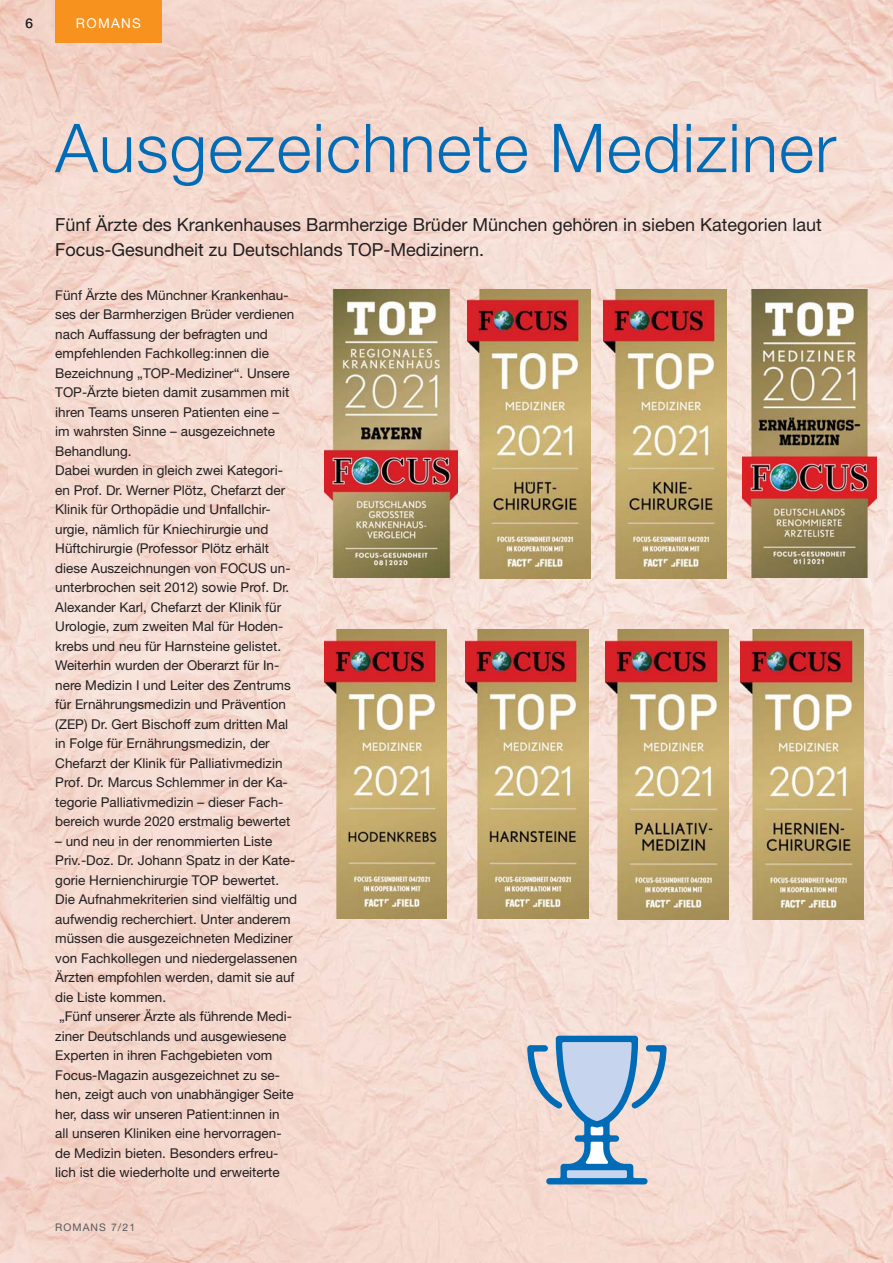
<style>
.page{position:relative;width:893px;height:1263px;background:#fff}
.page>*{position:absolute;margin:0;border:0;box-sizing:border-box;transform-origin:0 0}
.t1{font:300 67.5px "Helvetica Neue";letter-spacing:.015em;color:#006cb7}
.t2{font:18px/25.5px "Helvetica Neue";color:#231f20}
.t3{font:13.5px/19.5px "Helvetica Neue";color:#231f20}
.t4{font:13.5px "Helvetica Neue";letter-spacing:.1em;color:#fff}
.t5{font:10.5px "Helvetica Neue";letter-spacing:.1em;color:#58595b}
</style>
<div class="page">
<img style="left:0;top:0;width:893px;height:1263px">
<div style="left:55px;top:0;width:107px;height:43px;background:#f7921e"></div>
<svg style="left:527px;top:1036px;width:140px;height:148px;background:#b2c1d3"></svg>
<img style="left:325px;top:289px;width:132px;height:288px">
<img style="left:604px;top:289px;width:122px;height:289px">
<img style="left:468px;top:289px;width:122px;height:289px">
<img style="left:743px;top:289px;width:133px;height:288px">
<img style="left:325px;top:629px;width:122px;height:289px">
<img style="left:466px;top:629px;width:122px;height:290px">
<img style="left:605px;top:629px;width:123px;height:290px">
<img style="left:741px;top:629px;width:122px;height:290px">
<p class="t3" style="left:26px;top:14px;width:9px">6</p>
<p class="t4" style="left:76px;top:18px;width:67px">ROMANS</p>
<h1 class="t1" style="left:55px;top:124px;width:782px">Ausgezeichnete Mediziner</h1>
<h2 class="t2" style="left:55px;top:213px;width:768px">Fünf Ärzte des Krankenhauses Barmherzige Brüder München gehören in sieben Kategorien laut<br>Focus-Gesundheit zu Deutschlands TOP-Medizinern.</h2>
<p class="t3" style="left:55px;top:287px;width:241px">Fünf Ärzte des Münchner Krankenhau&shy;ses der Barmherzigen Brüder verdienen nach Auffassung der befragten und empfehlenden Fachkolleg:innen die Bezeichnung „TOP-Mediziner“. Unsere TOP-Ärzte bieten damit zusammen mit ihren Teams unseren Patienten eine – im wahrsten Sinne – ausgezeichnete Behandlung.<br>Dabei wurden in gleich zwei Kategori&shy;en Prof. Dr. Werner Plötz, Chefarzt der Klinik für Orthopädie und Unfallchir&shy;urgie, nämlich für Kniechirurgie und Hüftchirurgie (Professor Plötz erhält diese Auszeichnungen von FOCUS un&shy;unterbrochen seit 2012) sowie Prof. Dr.<br>Alexander Karl, Chefarzt der Klinik für Urologie, zum zweiten Mal für Hoden&shy;krebs und neu für Harnsteine gelistet.<br>Weiterhin wurden der Oberarzt für In&shy;nere Medizin I und Leiter des Zentrums für Ernährungsmedizin und Prävention (ZEP) Dr. Gert Bischoff zum dritten Mal in Folge für Ernährungsmedizin, der Chefarzt der Klinik für Palliativmedizin Prof. Dr. Marcus Schlemmer in der Ka&shy;tegorie Palliativmedizin – dieser Fach&shy;bereich wurde 2020 erstmalig bewertet</p>
<p class="t3" style="left:55px;top:832px;width:243px">– und neu in der renommierten Liste Priv.-Doz. Dr. Johann Spatz in der Kate&shy;gorie Hernienchirurgie TOP bewertet.<br>Die Aufnahmekriterien sind vielfältig und aufwendig recherchiert. Unter anderem müssen die ausgezeichneten Mediziner von Fachkollegen und niedergelassenen Ärzten empfohlen werden, damit sie auf die Liste kommen.<br>„Fünf unserer Ärzte als führende Medi&shy;ziner Deutschlands und ausgewiesene Experten in ihren Fachgebieten vom Focus-Magazin ausgezeichnet zu se&shy;hen, zeigt auch von unabhängiger Seite her, dass wir unseren Patient:innen in<br>all unseren Kliniken eine hervorragen&shy;de Medizin bieten. Besonders erfreu&shy;lich ist die wiederholte und erweiterte</p>
<p class="t5" style="left:55px;top:1223px;width:81px">ROMANS 7/21</p>
</div>
